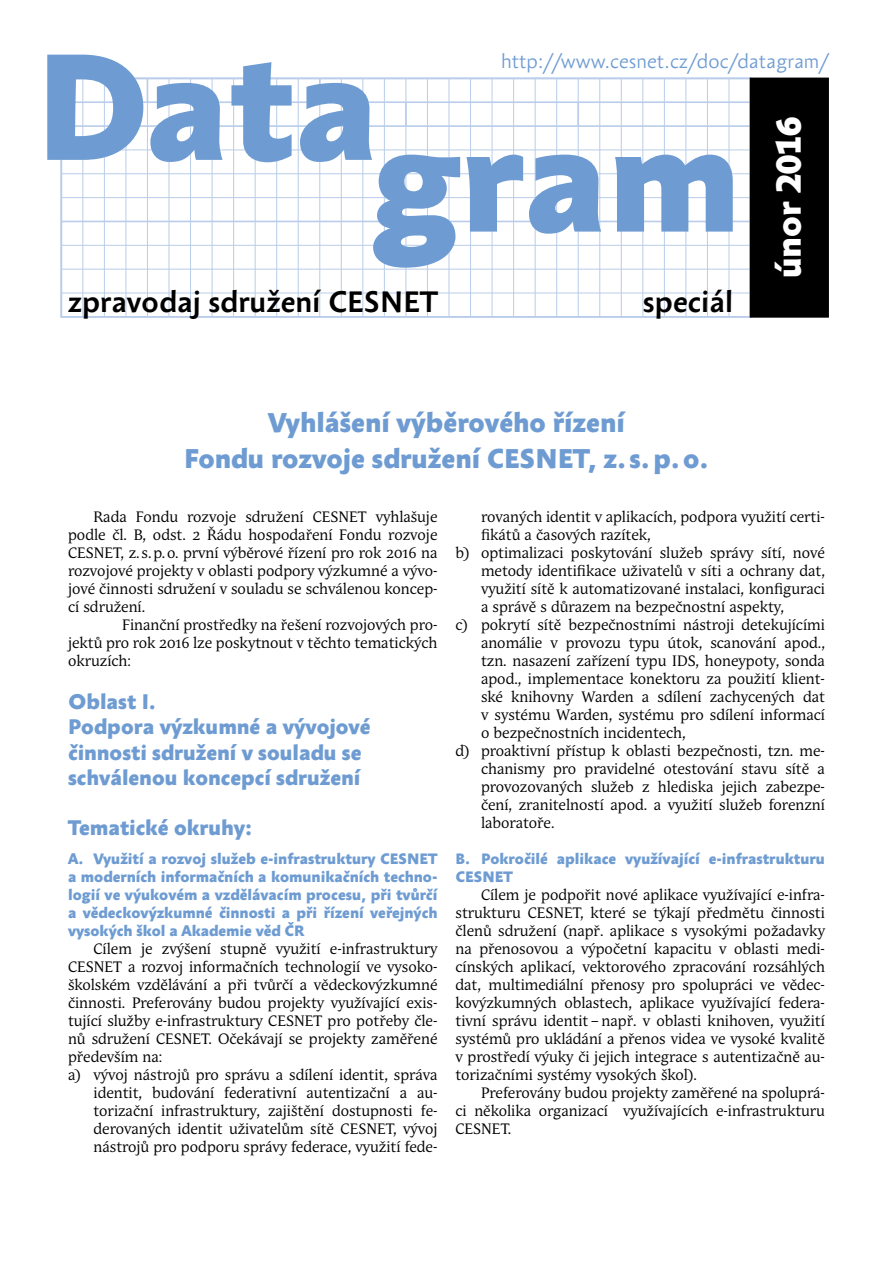
<style>
.page{position:relative;width:893px;height:1263px;background:#fff}
.page>*{position:absolute;margin:0;border:0;box-sizing:border-box;transform-origin:0 0}
.t1{font:500 150.3px "Anselm Sans";color:#6e9cd2}
.t2{font:500 34.35px "Anselm Sans";color:#fff}
.t3{font:500 29.4px "Anselm Sans";color:#000}
.t4{font:500 27px/36px "Anselm Sans";color:#6e9cd2;text-align:center}
.t5{font:500 21px/25.2px "Anselm Sans";color:#6e9cd2}
.t6{font:300 19.65px "Anselm Sans";color:#6e9cd2}
.t7{font:15px/18px "Andulka Book Pro";color:#000;text-align:justify}
.t8{font:500 15px/18px "Anselm Sans";color:#6e9cd2;text-align:justify}
</style>
<div class="page">
<hr style="left:61px;top:101px;width:689px;height:2px;background:#bacdea">
<hr style="left:61px;top:125px;width:689px;height:2px;background:#bacdea">
<hr style="left:61px;top:150px;width:689px;height:1px;background:#bacdea">
<hr style="left:61px;top:174px;width:689px;height:1px;background:#bacdea">
<hr style="left:61px;top:197px;width:689px;height:1px;background:#bacdea">
<hr style="left:61px;top:221px;width:689px;height:1px;background:#bacdea">
<hr style="left:61px;top:245px;width:689px;height:1px;background:#bacdea">
<hr style="left:61px;top:269px;width:689px;height:1px;background:#bacdea">
<hr style="left:61px;top:293px;width:689px;height:1px;background:#bacdea">
<hr style="left:83px;top:78px;width:1px;height:239px;background:#bacdea">
<hr style="left:104px;top:78px;width:1px;height:239px;background:#bacdea">
<hr style="left:126px;top:78px;width:1px;height:239px;background:#bacdea">
<hr style="left:147px;top:78px;width:1px;height:239px;background:#bacdea">
<hr style="left:169px;top:78px;width:1px;height:239px;background:#bacdea">
<hr style="left:190px;top:78px;width:1px;height:239px;background:#bacdea">
<hr style="left:212px;top:78px;width:1px;height:239px;background:#bacdea">
<hr style="left:233px;top:78px;width:1px;height:239px;background:#bacdea">
<hr style="left:255px;top:78px;width:1px;height:239px;background:#bacdea">
<hr style="left:276px;top:78px;width:1px;height:239px;background:#bacdea">
<hr style="left:298px;top:78px;width:1px;height:239px;background:#bacdea">
<hr style="left:319px;top:78px;width:1px;height:239px;background:#bacdea">
<hr style="left:341px;top:78px;width:1px;height:239px;background:#bacdea">
<hr style="left:363px;top:78px;width:1px;height:239px;background:#bacdea">
<hr style="left:384px;top:78px;width:1px;height:239px;background:#bacdea">
<hr style="left:406px;top:78px;width:1px;height:239px;background:#bacdea">
<hr style="left:427px;top:78px;width:1px;height:239px;background:#bacdea">
<hr style="left:449px;top:78px;width:1px;height:239px;background:#bacdea">
<hr style="left:470px;top:78px;width:1px;height:239px;background:#bacdea">
<hr style="left:492px;top:78px;width:1px;height:239px;background:#bacdea">
<hr style="left:513px;top:78px;width:1px;height:239px;background:#bacdea">
<hr style="left:535px;top:78px;width:1px;height:239px;background:#bacdea">
<hr style="left:556px;top:78px;width:1px;height:239px;background:#bacdea">
<hr style="left:578px;top:78px;width:1px;height:239px;background:#bacdea">
<hr style="left:599px;top:78px;width:1px;height:239px;background:#bacdea">
<hr style="left:621px;top:78px;width:1px;height:239px;background:#bacdea">
<hr style="left:643px;top:78px;width:1px;height:239px;background:#bacdea">
<hr style="left:664px;top:78px;width:1px;height:239px;background:#bacdea">
<hr style="left:686px;top:78px;width:1px;height:239px;background:#bacdea">
<hr style="left:707px;top:78px;width:1px;height:239px;background:#bacdea">
<hr style="left:729px;top:78px;width:1px;height:239px;background:#bacdea">
<div style="left:60px;top:78px;width:691px;height:240px;border:2px solid #bacdea"></div>
<hr style="left:319px;top:78px;width:2px;height:24px;background:#bacdea">
<hr style="left:405px;top:102px;width:2px;height:24px;background:#bacdea">
<hr style="left:577px;top:102px;width:2px;height:24px;background:#bacdea">
<div style="left:750px;top:78px;width:78px;height:239px;background:#000"></div>
<div style="left:750px;top:78px;width:79px;height:240px;border:2px solid #000"></div>
<h3 class="t6" style="left:501px;top:48px;width:328px">http://www.cesnet.cz/doc/datagram/</h3>
<h1 class="t1" style="left:35px;top:-2px;width:344px">Data</h1>
<h2 class="t2" style="left:764px;top:278px;width:163px;rotate:-90deg">únor 2016</h2>
<h1 class="t1" style="left:371px;top:69px;width:371px">gram</h1>
<h3 class="t3" style="left:68px;top:281px;width:371px">zpravodaj sdružení CESNET</h3>
<h3 class="t3" style="left:643px;top:281px;width:92px">speciál</h3>
<h3 class="t4" style="left:184px;top:405px;width:526px">Vyhlášení výběrového řízení<br>Fondu rozvoje sdružení CESNET, z. s.p.o.</h3>
<p class="t7" style="left:68px;top:508px;width:371px;text-indent:26px">Rada Fondu rozvoje sdružení CESNET vyhlašuje podle čl. B, odst. 2 Řádu hospodaření Fondu rozvoje CESNET, z. s.p.o. první výběrové řízení pro rok 2016 na rozvojové projekty v oblasti podpory výzkumné a vývo&shy;jové činnosti sdružení v souladu se schválenou koncep&shy;cí sdružení.</p>
<p class="t7" style="left:68px;top:616px;width:371px;text-indent:54px">Finanční prostředky na řešení rozvojových pro&shy;jektů pro rok 2016 lze poskytnout v těchto tematických okruzích:</p>
<h3 class="t5" style="left:68px;top:689px;width:304px">Oblast I.<br>Podpora výzkumné a vývojové činnosti sdružení v souladu se schválenou koncepcí sdružení</h3>
<h3 class="t5" style="left:68px;top:815px;width:186px">Tematické okruhy:</h3>
<p class="t8" style="left:68px;top:850px;width:371px">A. Využití a rozvoj služeb e-infrastruktury CESNET a moderních informačních a komunikačních techno&shy;logií ve výukovém a vzdělávacím procesu, při tvůrčí a vědeckovýzkumné činnosti a při řízení veřejných vysokých škol a Akademie věd ČR</p>
<p class="t7" style="left:94px;top:940px;width:345px">Cílem je zvýšení stupně využití e-infrastruktury</p>
<p class="t7" style="left:68px;top:958px;width:371px">CESNET a rozvoj informačních technologií ve vysoko-</p>
<p class="t7" style="left:68px;top:976px;width:371px">školském vzdělávání a při tvůrčí a vědeckovýzkumné</p>
<p class="t7" style="left:68px;top:994px;width:371px">činnosti. Preferovány budou projekty využívající exis-</p>
<p class="t7" style="left:68px;top:1012px;width:371px">tující služby e-infrastruktury CESNET pro potřeby čle-</p>
<p class="t7" style="left:68px;top:1030px;width:371px">nů sdružení CESNET. Očekávají se projekty zaměřené</p>
<p class="t7" style="left:68px;top:1048px;width:96px">především na:</p>
<p class="t7" style="left:68px;top:1066px;width:371px">a) vývoj nástrojů pro správu a sdílení identit, správa</p>
<p class="t7" style="left:94px;top:1084px;width:345px">identit, budování federativní autentizační a au-</p>
<p class="t7" style="left:94px;top:1102px;width:345px">torizační infrastruktury, zajištění dostupnosti fe-</p>
<p class="t7" style="left:94px;top:1120px;width:345px">derovaných identit uživatelům sítě CESNET, vývoj</p>
<p class="t7" style="left:94px;top:1138px;width:345px">nástrojů pro podporu správy federace, využití fede-</p>
<p class="t7" style="left:481px;top:508px;width:345px">rovaných identit v aplikacích, podpora využití certi-</p>
<p class="t7" style="left:481px;top:526px;width:171px">fikátů a časových razítek,</p>
<p class="t7" style="left:455px;top:544px;width:371px">b) optimalizaci poskytování služeb správy sítí, nové</p>
<p class="t7" style="left:481px;top:562px;width:345px">metody identifikace uživatelů v síti a ochrany dat,</p>
<p class="t7" style="left:481px;top:580px;width:345px">využití sítě k automatizované instalaci, konfiguraci</p>
<p class="t7" style="left:481px;top:598px;width:305px">a správě s důrazem na bezpečnostní aspekty,</p>
<p class="t7" style="left:455px;top:616px;width:371px">c) pokrytí sítě bezpečnostními nástroji detekujícími</p>
<p class="t7" style="left:481px;top:634px;width:345px">anomálie v provozu typu útok, scanování apod.,</p>
<p class="t7" style="left:481px;top:652px;width:345px">tzn. nasazení zařízení typu IDS, honeypoty, sonda</p>
<p class="t7" style="left:481px;top:670px;width:345px">apod., implementace konektoru za použití klient-</p>
<p class="t7" style="left:481px;top:688px;width:345px">ské knihovny Warden a sdílení zachycených dat</p>
<p class="t7" style="left:481px;top:706px;width:345px">v systému Warden, systému pro sdílení informací</p>
<p class="t7" style="left:481px;top:724px;width:206px">o bezpečnostních incidentech,</p>
<p class="t7" style="left:455px;top:742px;width:371px">d) proaktivní přístup k oblasti bezpečnosti, tzn. me-</p>
<p class="t7" style="left:481px;top:760px;width:345px">chanismy pro pravidelné otestování stavu sítě a</p>
<p class="t7" style="left:481px;top:778px;width:345px">provozovaných služeb z hlediska jejich zabezpe-</p>
<p class="t7" style="left:481px;top:796px;width:345px">čení, zranitelností apod. a využití služeb forenzní</p>
<p class="t7" style="left:481px;top:814px;width:75px">laboratoře.</p>
<p class="t8" style="left:455px;top:850px;width:371px">B. Pokročilé aplikace využívající e-infrastrukturu<br>CESNET</p>
<p class="t7" style="left:455px;top:886px;width:371px;text-indent:26px">Cílem je podpořit nové aplikace využívající e-infra&shy;strukturu CESNET, které se týkají předmětu činnosti členů sdružení (např. aplikace s vysokými požadavky na přenosovou a výpočetní kapacitu v oblasti medi&shy;cínských aplikací, vektorového zpracování rozsáhlých dat, multimediální přenosy pro spolupráci ve vědec&shy;kovýzkumných oblastech, aplikace využívající federa&shy;tivní správu identit – např. v oblasti knihoven, využití systémů pro ukládání a přenos videa ve vysoké kvalitě v prostředí výuky či jejich integrace s autentizačně au&shy;torizačními systémy vysokých škol).</p>
<p class="t7" style="left:455px;top:1084px;width:371px;text-indent:26px">Preferovány budou projekty zaměřené na spoluprá&shy;ci několika organizací využívajících e-infrastrukturu CESNET.</p>
</div>
